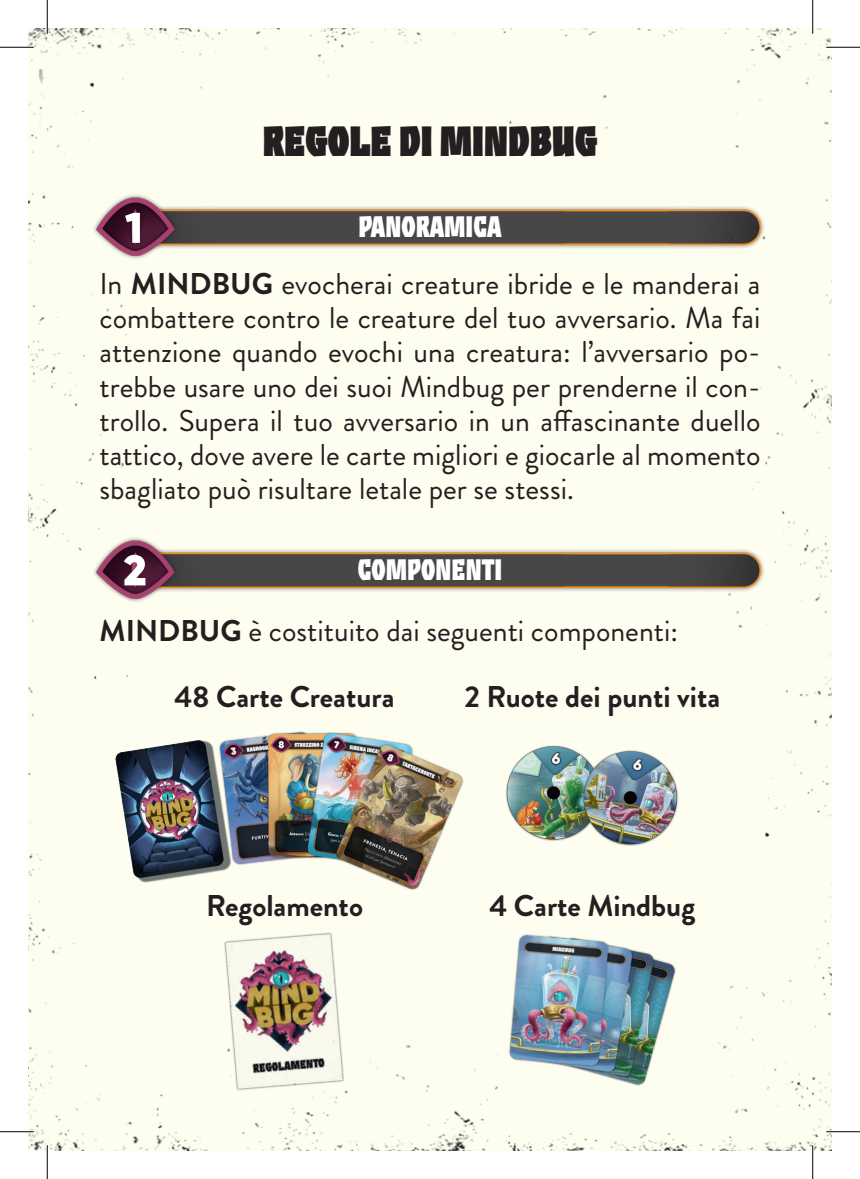
<style>
.page{position:relative;width:860px;height:1179px;background:#fff}
.page>*{position:absolute;margin:0;border:0;box-sizing:border-box;transform-origin:0 0}
.t1{font:800 42.75px "Zalamander Caps";color:#231f20}
.t2{font:29.93px/34.2px "Brandon Grotesque";color:#231f20;text-align:justify}
.t3{font:700 29.93px "Brandon Grotesque";color:#231f20}
.t4{font:700 29.93px "Zalamander Caps";color:#fff}
.s1{font-weight:700}
</style>
<div class="page">
<div style="left:28px;top:28px;width:804px;height:1123px;background:#fdfdf0"></div>
<img style="left:50px;top:165px;width:760px;height:96px">
<img style="left:50px;top:507px;width:760px;height:96px">
<svg style="left:125px;top:213px;width:15px;height:30px"></svg>
<svg style="left:124px;top:555px;width:21px;height:30px"></svg>
<img style="left:112px;top:726px;width:355px;height:167px">
<img style="left:505px;top:742px;width:175px;height:106px">
<img style="left:508px;top:934px;width:168px;height:152px">
<img style="left:224px;top:932px;width:121px;height:160px">
<hr style="left:0;top:46px;width:34px;height:3px;background:#fff">
<hr style="left:826px;top:46px;width:34px;height:3px;background:#fff">
<hr style="left:0;top:1130px;width:34px;height:3px;background:#fff">
<hr style="left:826px;top:1130px;width:34px;height:3px;background:#fff">
<hr style="left:46px;top:0;width:3px;height:34px;background:#fff">
<hr style="left:46px;top:1145px;width:3px;height:34px;background:#fff">
<hr style="left:811px;top:0;width:3px;height:34px;background:#fff">
<hr style="left:811px;top:1145px;width:3px;height:34px;background:#fff">
<hr style="left:0;top:47px;width:34px;height:1px;background:#000">
<hr style="left:826px;top:47px;width:34px;height:1px;background:#000">
<hr style="left:0;top:1131px;width:34px;height:1px;background:#000">
<hr style="left:826px;top:1131px;width:34px;height:1px;background:#000">
<hr style="left:47px;top:0;width:1px;height:34px;background:#000">
<hr style="left:47px;top:1145px;width:1px;height:34px;background:#000">
<hr style="left:812px;top:0;width:1px;height:34px;background:#000">
<hr style="left:812px;top:1145px;width:1px;height:34px;background:#000">
<h1 class="t1" style="left:263px;top:114px;width:336px">REGOLE DI MINDBUG</h1>
<p class="t4" style="left:358px;top:207px;width:145px">PANORAMICA</p>
<p class="t2" style="left:99px;top:267px;width:662px">In <span class="s1">MINDBUG</span> evocherai creature ibride e le manderai a combattere contro le creature del tuo avversario. Ma fai attenzione quando evochi una creatura: l’avversario po&shy;trebbe usare uno dei suoi Mindbug per prenderne il con&shy;trollo. Supera il tuo avversario in un affascinante duello tattico, dove avere le carte migliori e giocarle al momento sbagliato può risultare letale per se stessi.</p>
<p class="t4" style="left:358px;top:550px;width:146px">COMPONENTI</p>
<p class="t2" style="left:99px;top:614px;width:580px"><span class="s1">MINDBUG</span> è costituito dai seguenti componenti:</p>
<p class="t3" style="left:175px;top:676px;width:221px">48 Carte Creatura</p>
<p class="t3" style="left:464px;top:676px;width:257px">2 Ruote dei punti vita</p>
<p class="t3" style="left:206px;top:884px;width:158px">Regolamento</p>
<p class="t3" style="left:489px;top:884px;width:207px">4 Carte Mindbug</p>
</div>
